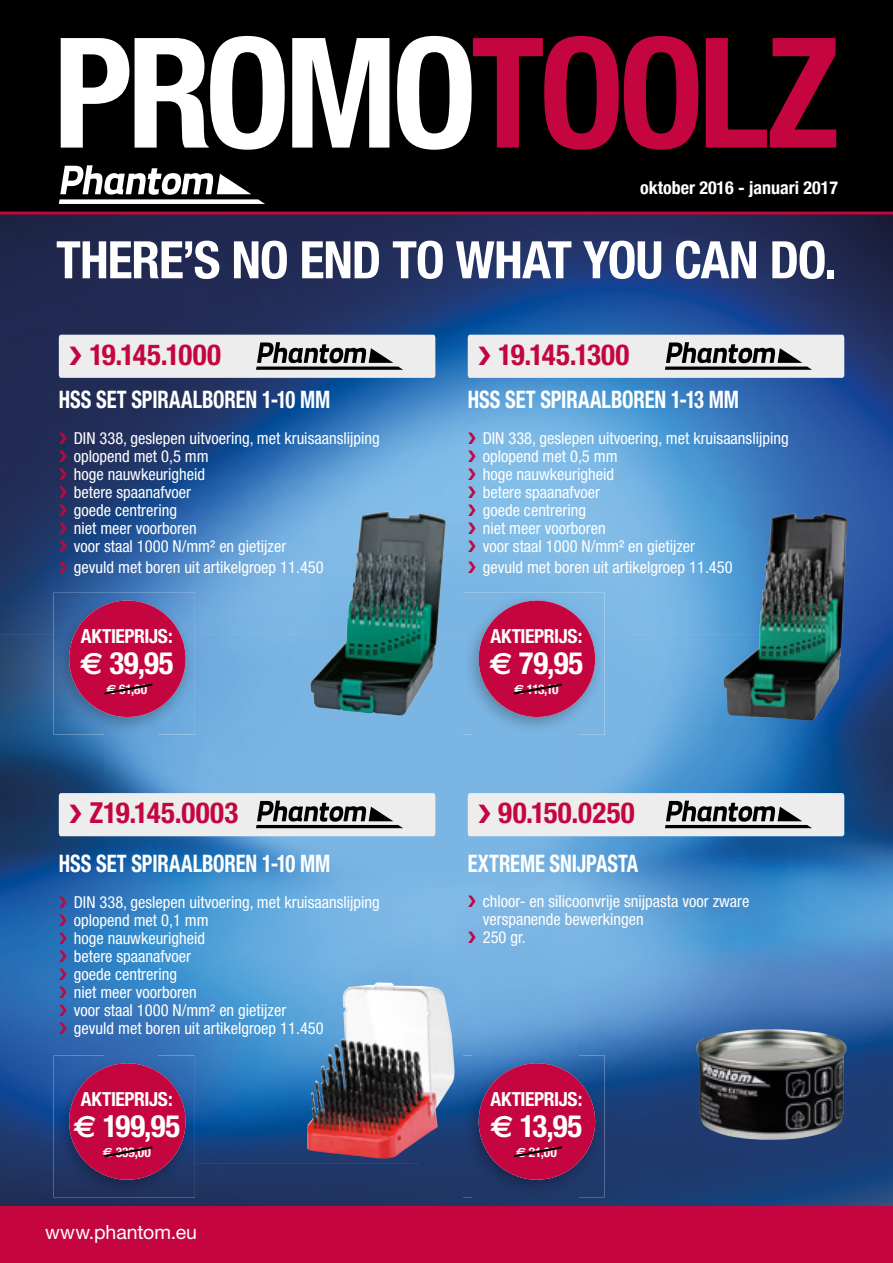
<style>
.page{position:relative;width:893px;height:1263px;background:#fff}
.page>*{position:absolute;margin:0;border:0;box-sizing:border-box;transform-origin:0 0}
.t1{font:700 condensed 153.3px "Helvetica Neue";letter-spacing:-.04em;color:#fff}
.t2{font:700 condensed 51.75px "Helvetica Neue";letter-spacing:-.025em;color:#fff}
.t3{font:700 condensed 30.9px "Helvetica Neue";letter-spacing:-.005em;color:#fff}
.t4{font:700 condensed 28.95px "Helvetica Neue";letter-spacing:.01em;color:#c4053f}
.t5{font:700 condensed 28.95px "Helvetica Neue";letter-spacing:-.015em;color:#c4053f}
.t6{font:700 condensed 28.95px "Helvetica Neue";letter-spacing:-.02em;color:#c4053f}
.t7{font:700 condensed 24.15px "Helvetica Neue";letter-spacing:-.005em;color:#fff;scale:.85 1}
.t8{font:700 condensed 19.5px "Helvetica Neue";letter-spacing:-.02em;color:#fff}
.t9{font:19.5px "Helvetica Neue";color:#fff}
.t10{font:700 condensed 18px "Helvetica Neue";color:#fff}
.t11{font:condensed 16.5px/18px "Helvetica Neue";color:#fff}
.t12{font:700 condensed 13.35px "Helvetica Neue";letter-spacing:-.005em;color:#fff}
.s1{color:#c4053f}
.s2{font-family:"Euro Sans";font-stretch:normal}
</style>
<div class="page">
<img style="left:0;top:215px;width:788px;height:419px">
<img style="left:788px;top:215px;width:105px;height:991px">
<img style="left:0;top:634px;width:105px;height:572px">
<img style="left:158px;top:634px;width:262px;height:529px">
<img style="left:420px;top:634px;width:53px;height:572px">
<img style="left:578px;top:634px;width:210px;height:572px">
<img style="left:105px;top:735px;width:53px;height:320px">
<img style="left:473px;top:735px;width:105px;height:320px">
<img style="left:105px;top:1163px;width:315px;height:43px">
<img style="left:473px;top:1197px;width:105px;height:9px">
<svg style="left:59px;top:433px;width:8px;height:11px"></svg>
<svg style="left:59px;top:451px;width:8px;height:11px"></svg>
<svg style="left:59px;top:469px;width:8px;height:11px"></svg>
<svg style="left:59px;top:487px;width:8px;height:11px"></svg>
<svg style="left:59px;top:505px;width:8px;height:11px"></svg>
<svg style="left:59px;top:523px;width:8px;height:11px"></svg>
<svg style="left:59px;top:541px;width:8px;height:11px"></svg>
<svg style="left:59px;top:562px;width:8px;height:11px"></svg>
<svg style="left:59px;top:897px;width:8px;height:11px"></svg>
<svg style="left:59px;top:915px;width:8px;height:11px"></svg>
<svg style="left:59px;top:933px;width:8px;height:11px"></svg>
<svg style="left:59px;top:951px;width:8px;height:11px"></svg>
<svg style="left:59px;top:969px;width:8px;height:11px"></svg>
<svg style="left:59px;top:987px;width:8px;height:11px"></svg>
<svg style="left:59px;top:1005px;width:8px;height:11px"></svg>
<svg style="left:59px;top:1023px;width:8px;height:11px"></svg>
<div style="left:0;top:0;width:893px;height:213px;background:#000"></div>
<div style="left:0;top:1206px;width:893px;height:57px;background:#c4053f"></div>
<hr style="left:0;top:212px;width:893px;height:3px;background:#c4053f">
<svg style="left:59px;top:165px;width:206px;height:39px"></svg>
<svg style="left:59px;top:335px;width:376px;height:43px;background:#d3d3d3"></svg>
<svg style="left:468px;top:335px;width:376px;height:43px;background:#d3d3d3"></svg>
<svg style="left:59px;top:793px;width:376px;height:43px;background:#d3d3d4"></svg>
<img style="left:310px;top:512px;width:78px;height:202px">
<img style="left:723px;top:513px;width:116px;height:208px">
<img style="left:334px;top:983px;width:43px;height:105px">
<svg style="left:468px;top:793px;width:376px;height:43px;background:#d3d3d4"></svg>
<img style="left:696px;top:1029px;width:151px;height:111px">
<img style="left:53px;top:593px;width:142px;height:142px">
<svg style="left:63px;top:594px;width:129px;height:129px;background:#98326b"></svg>
<img style="left:463px;top:593px;width:141px;height:142px">
<svg style="left:472px;top:594px;width:129px;height:129px;background:#a74176"></svg>
<img style="left:53px;top:1055px;width:142px;height:142px">
<svg style="left:63px;top:1057px;width:129px;height:129px;background:#891e59"></svg>
<img style="left:463px;top:1055px;width:141px;height:142px">
<svg style="left:472px;top:1057px;width:129px;height:129px;background:#891e57"></svg>
<h1 class="t1" style="left:53px;top:0;width:788px">PROMO<span class="s1">TOOLZ</span></h1>
<p class="t10" style="left:640px;top:173px;width:199px">oktober 2016 - januari 2017</p>
<h2 class="t2" style="left:56px;top:229px;width:782px">THERE’S NO END TO WHAT YOU CAN DO.</h2>
<h3 class="t5" style="left:69px;top:337px;width:154px">❯ 19.145.1000</h3>
<h3 class="t6" style="left:478px;top:337px;width:153px">❯ 19.145.1300</h3>
<h3 class="t7" style="left:59px;top:385px;width:321px">HSS SET SPIRAALBOREN 1-10 MM</h3>
<p class="t11" style="left:59px;top:429px;width:322px"><span class="s1">❯</span> DIN 338, geslepen uitvoering, met kruisaanslijping <span class="s1">❯</span> oplopend met 0,5 mm<br><span class="s1">❯</span> hoge nauwkeurigheid<br><span class="s1">❯</span> betere spaanafvoer<br><span class="s1">❯</span> goede centrering<br><span class="s1">❯</span> niet meer voorboren<br><span class="s1">❯</span> voor staal 1000 N/mm² en gietijzer</p>
<p class="t11" style="left:59px;top:558px;width:266px"><span class="s1">❯</span> gevuld met boren uit artikelgroep 11.450</p>
<p class="t8" style="left:81px;top:624px;width:93px">AKTIEPRIJS:</p>
<h3 class="t3" style="left:80px;top:645px;width:95px"><span class="s2">€</span> 39,95</h3>
<p class="t12" style="left:107px;top:681px;width:42px"><span class="s2">€</span> 61,80</p>
<h3 class="t7" style="left:468px;top:385px;width:321px">HSS SET SPIRAALBOREN 1-13 MM</h3>
<p class="t11" style="left:468px;top:429px;width:322px"><span class="s1">❯</span> DIN 338, geslepen uitvoering, met kruisaanslijping <span class="s1">❯</span> oplopend met 0,5 mm<br><span class="s1">❯</span> hoge nauwkeurigheid<br><span class="s1">❯</span> betere spaanafvoer<br><span class="s1">❯</span> goede centrering<br><span class="s1">❯</span> niet meer voorboren<br><span class="s1">❯</span> voor staal 1000 N/mm² en gietijzer</p>
<p class="t11" style="left:468px;top:558px;width:266px"><span class="s1">❯</span> gevuld met boren uit artikelgroep 11.450</p>
<p class="t8" style="left:490px;top:624px;width:93px">AKTIEPRIJS:</p>
<h3 class="t3" style="left:490px;top:645px;width:95px"><span class="s2">€</span> 79,95</h3>
<p class="t12" style="left:514px;top:681px;width:46px"><span class="s2">€</span> 113,10</p>
<h3 class="t4" style="left:69px;top:795px;width:171px">❯ Z19.145.0003</h3>
<h3 class="t4" style="left:478px;top:795px;width:159px">❯ 90.150.0250</h3>
<h3 class="t7" style="left:59px;top:849px;width:321px">HSS SET SPIRAALBOREN 1-10 MM</h3>
<p class="t11" style="left:59px;top:893px;width:322px"><span class="s1">❯</span> DIN 338, geslepen uitvoering, met kruisaanslijping <span class="s1">❯</span> oplopend met 0,1 mm<br><span class="s1">❯</span> hoge nauwkeurigheid<br><span class="s1">❯</span> betere spaanafvoer<br><span class="s1">❯</span> goede centrering<br><span class="s1">❯</span> niet meer voorboren<br><span class="s1">❯</span> voor staal 1000 N/mm² en gietijzer<br><span class="s1">❯</span> gevuld met boren uit artikelgroep 11.450</p>
<p class="t8" style="left:81px;top:1087px;width:93px">AKTIEPRIJS:</p>
<h3 class="t3" style="left:74px;top:1107px;width:108px"><span class="s2">€</span> 199,95</h3>
<p class="t12" style="left:103px;top:1144px;width:49px"><span class="s2">€</span> 339,00</p>
<p class="t9" style="left:45px;top:1220px;width:154px">www.phantom.eu</p>
<h3 class="t7" style="left:468px;top:849px;width:202px">EXTREME SNIJPASTA</h3>
<p class="t11" style="left:468px;top:892px;width:283px"><span class="s1">❯</span> chloor- en silicoonvrije snijpasta voor zware</p>
<p class="t11" style="left:483px;top:910px;width:162px">verspanende bewerkingen</p>
<p class="t11" style="left:468px;top:928px;width:59px"><span class="s1">❯</span> 250 gr.</p>
<p class="t8" style="left:490px;top:1087px;width:93px">AKTIEPRIJS:</p>
<h3 class="t3" style="left:491px;top:1107px;width:93px"><span class="s2">€</span> 13,95</h3>
<p class="t12" style="left:516px;top:1144px;width:42px"><span class="s2">€</span> 21,00</p>
</div>
